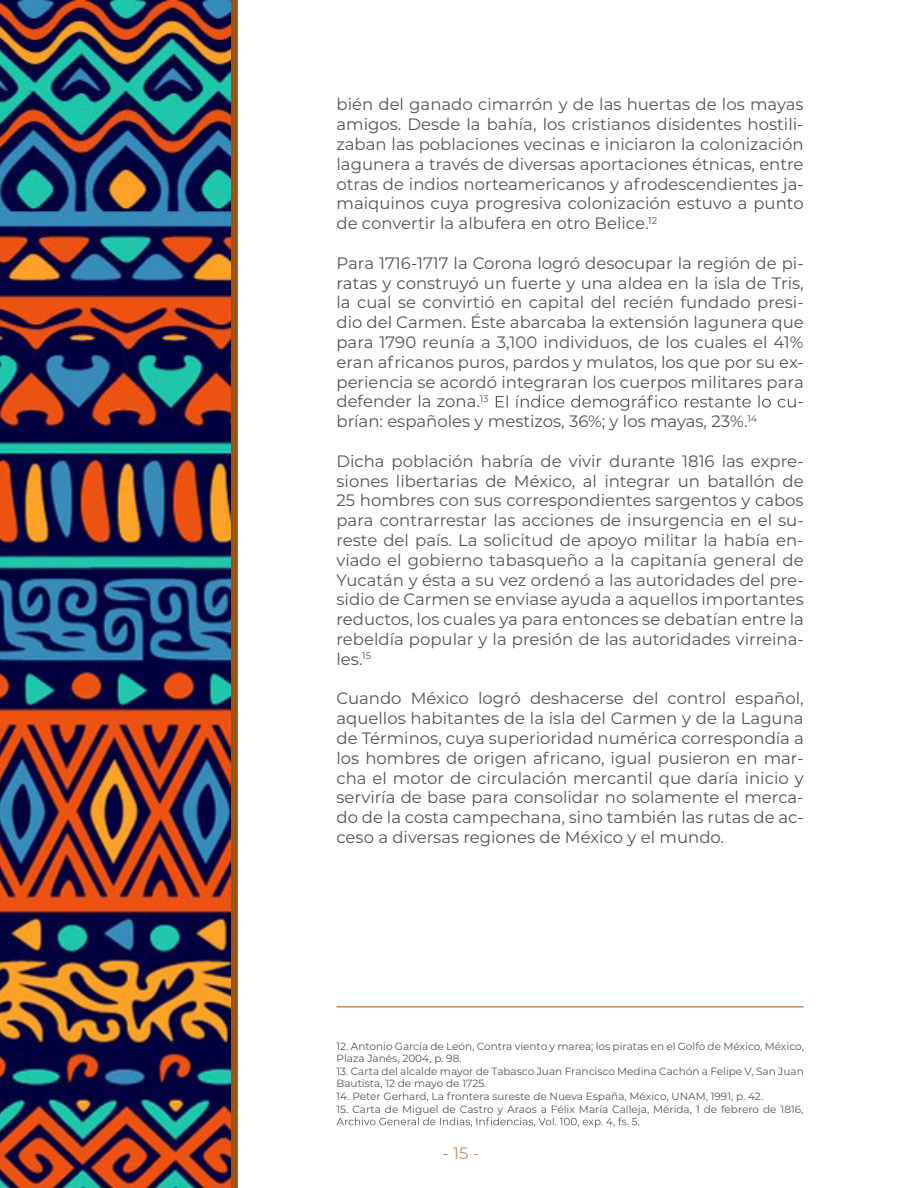
<style>
.page{position:relative;width:918px;height:1188px;background:#fff}
.page>*{position:absolute;margin:0;border:0;box-sizing:border-box;transform-origin:0 0}
.t1{font:16.5px/19.8px "Montserrat";color:#555454;text-align:justify}
.t2{font:16.5px "Montserrat";color:#b0935e}
.t3{font:10.5px/12.6px "Montserrat";color:#555454}
</style>
<div class="page">
<div style="left:230px;top:0;width:8px;height:1188px;background:#9c5211"></div>
<svg style="left:496px;top:395px;width:300px;height:16px"></svg>
<svg style="left:337px;top:1117px;width:302px;height:10px"></svg>
<hr style="left:336px;top:1006px;width:468px;height:1px;background:#9c5211">
<img style="left:0;top:0;width:230px;height:1188px">
<p class="t1" style="left:336px;top:94px;width:469px">bién del ganado cimarrón y de las huertas de los mayas amigos. Desde la bahía, los cristianos disidentes hostili&shy;zaban las poblaciones vecinas e iniciaron la colonización lagunera a través de diversas aportaciones étnicas, entre otras de indios norteamericanos y afrodescendientes ja&shy;maiquinos cuya progresiva colonización estuvo a punto de convertir la albufera en otro Belice.<sup>12</sup></p>
<p class="t1" style="left:336px;top:253px;width:469px">Para 1716-1717 la Corona logró desocupar la región de pi&shy;ratas y construyó un fuerte y una aldea en la isla de Tris, la cual se convirtió en capital del recién fundado presi&shy;dio del Carmen. Éste abarcaba la extensión lagunera que para 1790 reunía a 3,100 individuos, de los cuales el 41% eran africanos puros, pardos y mulatos, los que por su ex&shy;periencia se acordó integraran los cuerpos militares para defender la zona.<sup>13</sup></p>
<p class="t1" style="left:797px;top:391px;width:8px">-</p>
<p class="t1" style="left:336px;top:411px;width:422px">brían: españoles y mestizos, 36%; y los mayas, 23%.<sup>14</sup></p>
<p class="t1" style="left:336px;top:451px;width:469px">Dicha población habría de vivir durante 1816 las expre&shy;siones libertarias de México, al integrar un batallón de 25 hombres con sus correspondientes sargentos y cabos para contrarrestar las acciones de insurgencia en el su&shy;reste del país. La solicitud de apoyo militar la había en&shy;viado el gobierno tabasqueño a la capitanía general de Yucatán y ésta a su vez ordenó a las autoridades del pre&shy;sidio de Carmen se enviase ayuda a aquellos importantes reductos, los cuales ya para entonces se debatían entre la rebeldía popular y la presión de las autoridades virreina&shy;les.<sup>15</sup></p>
<p class="t1" style="left:337px;top:688px;width:469px">Cuando México logró deshacerse del control español, aquellos habitantes de la isla del Carmen y de la Laguna de Términos, cuya superioridad numérica correspondía a los hombres de origen africano, igual pusieron en mar&shy;cha el motor de circulación mercantil que daría inicio y serviría de base para consolidar no solamente el merca&shy;do de la costa campechana, sino también las rutas de ac&shy;ceso a diversas regiones de México y el mundo.</p>
<p class="t3" style="left:336px;top:1039px;width:469px">12. Antonio García de León, Contra viento y marea; los piratas en el Golfo de México, México,<br>Plaza Janés, 2004, p. 98.</p>
<p class="t3" style="left:337px;top:1064px;width:469px">13. Carta del alcalde mayor de Tabasco Juan Francisco Medina Cachón a Felipe V, San Juan<br>Bautista, 12 de mayo de 1725.</p>
<p class="t3" style="left:337px;top:1090px;width:428px">14. Peter Gerhard, La frontera sureste de Nueva España, México, UNAM, 1991, p. 42.</p>
<p class="t3" style="left:337px;top:1102px;width:469px">15. Carta de Miguel de Castro y Araos a Félix María Calleja, Mérida, 1 de febrero de 1816,</p>
<p class="t2" style="left:443px;top:1142px;width:38px">- 15 -</p>
</div>
